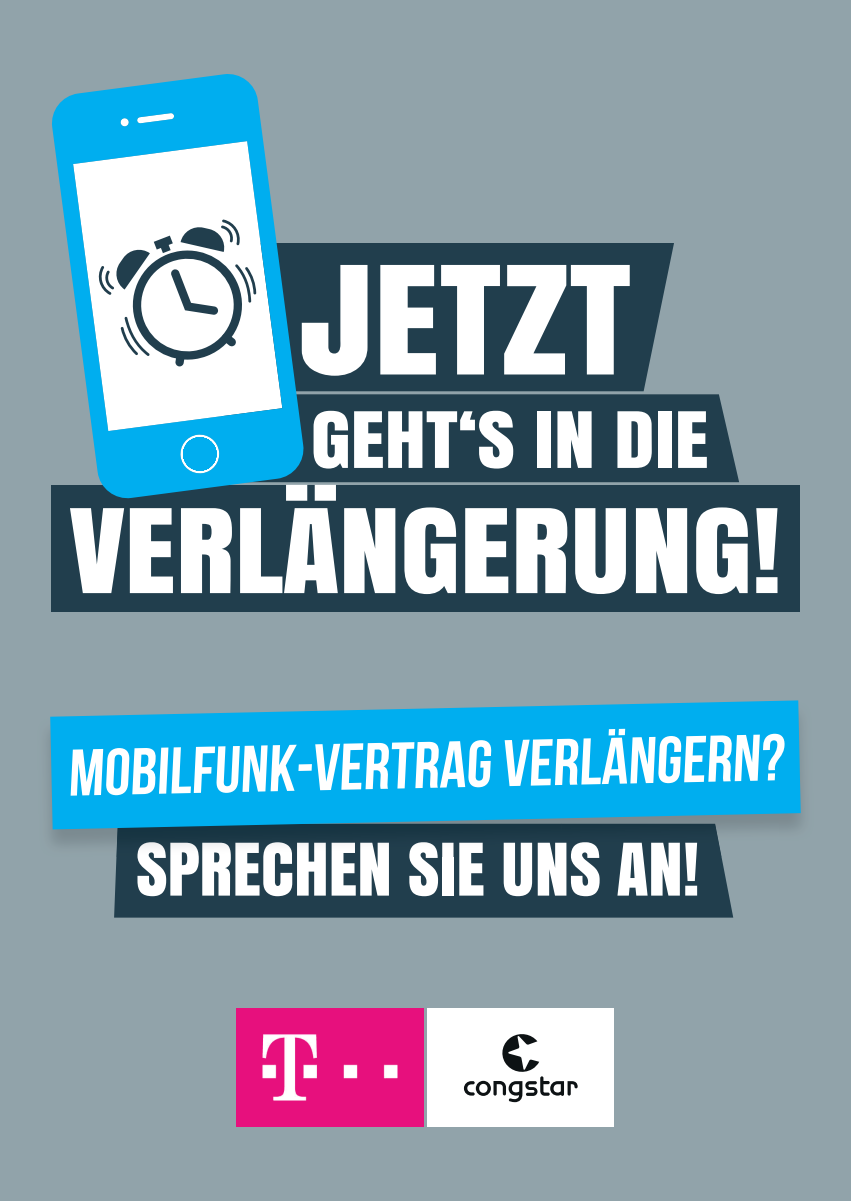
<style>
.page{position:relative;width:851px;height:1201px;background:#fff}
.page>*{position:absolute;margin:0;border:0;box-sizing:border-box;transform-origin:0 0}
.t1{font:140.8px "Anton";color:#fff;scale:1.11 1}
.t2{font:109.2px "Anton";color:#fff;scale:1.11 1}
.t3{font:72.8px "Anton";color:#fff;scale:1.11 1}
.t4{font:68px "Anton";color:#fff}
.t5{font:700 65.7px "Bebas Neue";color:#fff}
</style>
<div class="page">
<div style="left:0;top:0;width:850px;height:1200px;background:#91a3aa"></div>
<div style="left:51px;top:485px;width:748px;height:127px;background:#213e4d"></div>
<div style="left:305px;top:394px;width:434px;height:88px;background:#213e4d"></div>
<div style="left:305px;top:243px;width:369px;height:148px;background:#213e4d"></div>
<svg style="left:52px;top:74px;width:253px;height:425px"></svg>
<svg style="left:98px;top:219px;width:158px;height:147px;background:#c9d0d4"></svg>
<div style="left:114px;top:857px;width:619px;height:60px;background:#213e4d"></div>
<img style="left:778px;top:729px;width:24px;height:101px">
<img style="left:50px;top:829px;width:66px;height:17px">
<div style="left:116px;top:829px;width:605px;height:28px;background:#1c3947"></div>
<img style="left:137px;top:842px;width:562px;height:15px">
<svg style="left:50px;top:700px;width:750px;height:129px;background:#0fa8e2"></svg>
<img style="left:237px;top:1008px;width:187px;height:118px">
<div style="left:427px;top:1008px;width:187px;height:118px;background:#fff"></div>
<svg style="left:464px;top:1034px;width:113px;height:68px"></svg>
<h1 class="t1" style="left:300px;top:209px;width:300px">JETZT</h1>
<p class="t3" style="left:311px;top:382px;width:360px">GEHT‘S IN DIE</p>
<h2 class="t2" style="left:69px;top:464px;width:643px">VERLÄNGERUNG!</h2>
<p class="t5" style="left:67px;top:735px;width:717px;rotate:-1deg">Mobilfunk-vertrag verlängern?</p>
<p class="t4" style="left:136px;top:815px;width:565px">SPRECHEN SIE UNS AN!</p>
</div>
